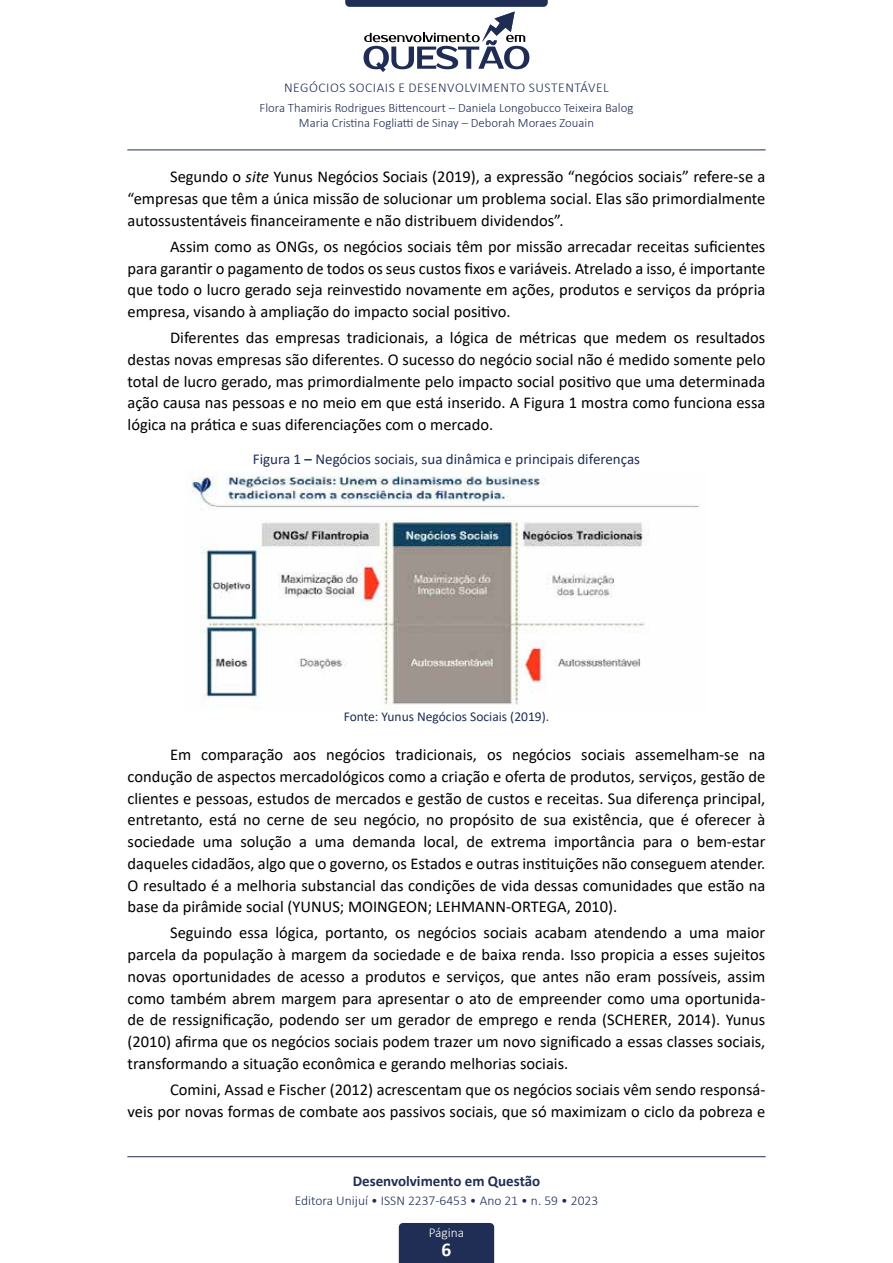
<style>
.page{position:relative;width:893px;height:1263px;background:#fff}
.page>*{position:absolute;margin:0;border:0;box-sizing:border-box;transform-origin:0 0}
.t1{font:700 19.5px "Calibri";color:#fff}
.t2{font:16.5px/21.8px "Calibri";color:#000;text-align:justify}
.t3{font:15px "Calibri";color:#202e55}
.t4{font:700 15px "Calibri";color:#202e55}
.t5{font:300 13.5px "Calibri";color:#202e55}
.t6{font:300 13.5px "Calibri";letter-spacing:.03em;color:#202e55}
.t7{font:13.5px "Calibri";color:#202e55}
.t8{font:300 13.5px "Calibri";color:#fff}
.t9{font:300 12.75px/15px "Calibri";color:#202e55;text-align:center}
.s1{font-style:italic}
.s2{font-weight:700}
</style>
<div class="page">
<svg style="left:345px;top:0;width:203px;height:72px"></svg>
<hr style="left:127px;top:150px;width:639px;height:1px;background:#202e55">
<div style="left:399px;top:1223px;width:95px;height:40px;background:#202e55"></div>
<hr style="left:127px;top:1156px;width:639px;height:1px;background:#202e55">
<img style="left:191px;top:475px;width:509px;height:230px">
<p class="t6" style="left:284px;top:80px;width:326px">NEGÓCIOS SOCIAIS E DESENVOLVIMENTO SUSTENTÁVEL</p>
<p class="t9" style="left:260px;top:100px;width:375px">Flora Thamiris Rodrigues Bittencourt – Daniela Longobucco Teixeira Balog<br>Maria Cristina Fogliatti de Sinay – Deborah Moraes Zouain</p>
<p class="t2" style="left:128px;top:166px;width:639px;text-indent:43px">Segundo o <span class="s1">site</span> Yunus Negócios Sociais (2019), a expressão “negócios sociais” refere-se a “empresas que têm a única missão de solucionar um problema social. Elas são primordialmente autossustentáveis financeiramente e não distribuem dividendos”.</p>
<p class="t2" style="left:128px;top:235px;width:639px;text-indent:43px">Assim como as ONGs, os negócios sociais têm por missão arrecadar receitas suficientes para garantir o pagamento de todos os seus custos fixos e variáveis. Atrelado a isso, é importante que todo o lucro gerado seja reinvestido novamente em ações, produtos e serviços da própria empresa, visando à ampliação do impacto social positivo.</p>
<p class="t2" style="left:128px;top:326px;width:639px;text-indent:43px">Diferentes das empresas tradicionais, a lógica de métricas que medem os resultados destas novas empresas são diferentes. O sucesso do negócio social não é medido somente pelo total de lucro gerado, mas primordialmente pelo impacto social positivo que uma determinada ação causa nas pessoas e no meio em que está inserido. A Figura 1 mostra como funciona essa lógica na prática e suas diferenciações com o mercado.</p>
<p class="t3" style="left:253px;top:448px;width:389px">Figura 1 <span class="s2">–</span> Negócios sociais, sua dinâmica e principais diferenças</p>
<p class="t7" style="left:344px;top:707px;width:207px">Fonte: Yunus Negócios Sociais (2019).</p>
<p class="t2" style="left:128px;top:743px;width:639px;text-indent:43px">Em comparação aos negócios tradicionais, os negócios sociais assemelham-se na condução de aspectos mercadológicos como a criação e oferta de produtos, serviços, gestão de clientes e pessoas, estudos de mercados e gestão de custos e receitas. Sua diferença principal, entretanto, está no cerne de seu negócio, no propósito de sua existência, que é oferecer à sociedade uma solução a uma demanda local, de extrema importância para o bem-estar daqueles cidadãos, algo que o governo, os Estados e outras instituições não conseguem atender.<br>O resultado é a melhoria substancial das condições de vida dessas comunidades que estão na base da pirâmide social (YUNUS; MOINGEON; LEHMANN-ORTEGA, 2010).</p>
<p class="t2" style="left:128px;top:921px;width:639px;text-indent:43px">Seguindo essa lógica, portanto, os negócios sociais acabam atendendo a uma maior parcela da população à margem da sociedade e de baixa renda. Isso propicia a esses sujeitos novas oportunidades de acesso a produtos e serviços, que antes não eram possíveis, assim como também abrem margem para apresentar o ato de empreender como uma oportunida&shy;de de ressignificação, podendo ser um gerador de emprego e renda (SCHERER, 2014). Yunus (2010) afirma que os negócios sociais podem trazer um novo significado a essas classes sociais, transformando a situação econômica e gerando melhorias sociais.</p>
<p class="t2" style="left:128px;top:1078px;width:639px;text-align:right">Comini, Assad e Fischer (2012) acrescentam que os negócios sociais vêm sendo responsá-<br>veis por novas formas de combate aos passivos sociais, que só maximizam o ciclo da pobreza e</p>
<p class="t4" style="left:353px;top:1170px;width:189px">Desenvolvimento em Questão</p>
<p class="t5" style="left:295px;top:1192px;width:305px">Editora Unijuí • ISSN 2237-6453 • Ano 21 • n. 59 • 2023</p>
<p class="t8" style="left:429px;top:1224px;width:37px">Página</p>
<p class="t1" style="left:442px;top:1236px;width:11px">6</p>
</div>
